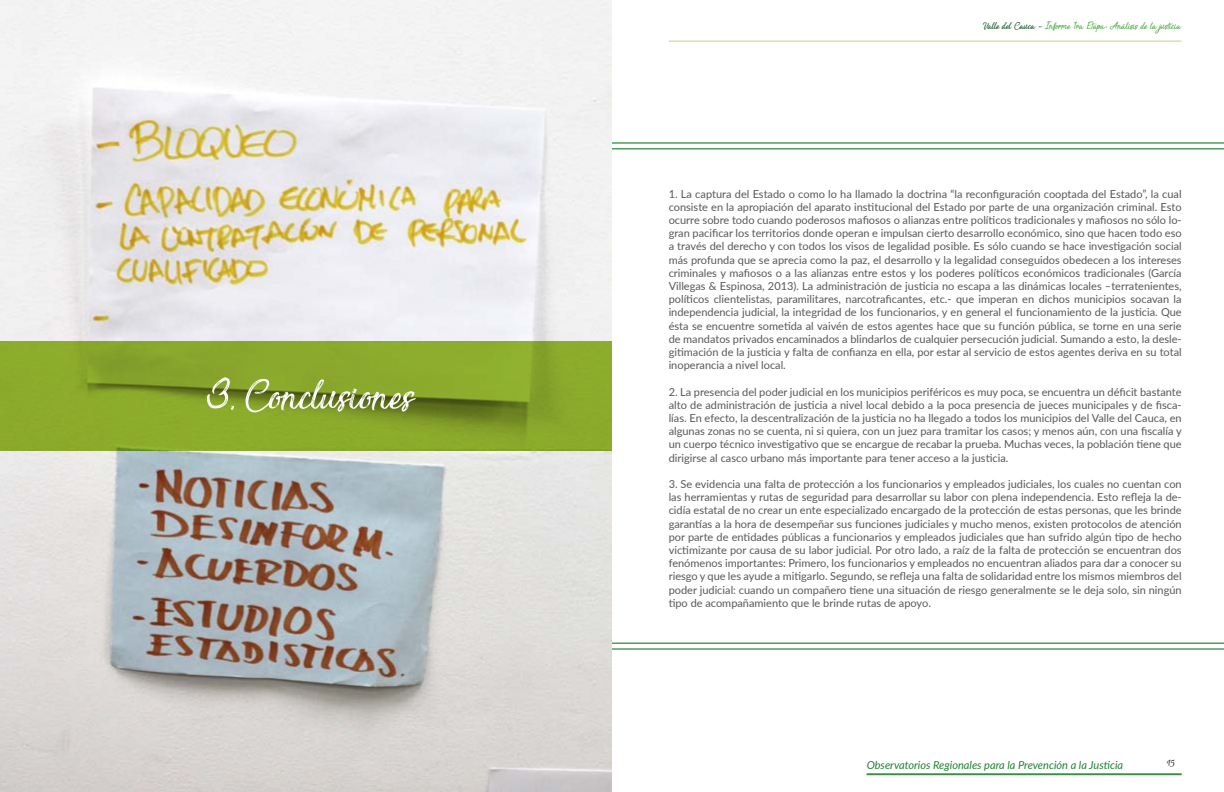
<style>
.page{position:relative;width:1224px;height:792px;background:#fff}
.page>*{position:absolute;margin:0;border:0;box-sizing:border-box;transform-origin:0 0}
.t1{font:55px "Sensations and Qualities";color:#fff}
.t2{font:13px "Sensations and Qualities";color:#3fa535}
.t3{font:12px "Euphoria Script";color:#000}
.t4{font:11px/13.2px "Lato";color:#575756;text-align:justify}
.t5{font:italic 11px "Lato";color:#1c8230}
.s1{color:#00451c}
</style>
<div class="page">
<hr style="left:669px;top:41px;width:512px;height:1px;background:#c4d17a">
<hr style="left:867px;top:774px;width:315px;height:1px;background:#1c8230">
<hr style="left:867px;top:775px;width:315px;height:1px;background:#1c8230">
<img style="left:0;top:0;width:612px;height:792px">
<svg style="left:0;top:341px;width:612px;height:110px;background:#86a32a"></svg>
<hr style="left:612px;top:142px;width:612px;height:2px;background:#1c8230">
<hr style="left:612px;top:148px;width:612px;height:1px;background:#1c8230">
<hr style="left:612px;top:643px;width:612px;height:1px;background:#1c8230">
<hr style="left:612px;top:648px;width:612px;height:2px;background:#1c8230">
<h1 class="t1" style="left:207px;top:369px;width:211px">3. Conclusiones</h1>
<p class="t2" style="left:983px;top:19px;width:200px"><span class="s1">Valle del Cauca -</span> Informe 1ra Etapa: Análisis de la justicia</p>
<p class="t4" style="left:669px;top:187px;width:515px">1. La captura del Estado o como lo ha llamado la doctrina “la reconfiguración cooptada del Estado”, la cual consiste en la apropiación del aparato institucional del Estado por parte de una organización criminal. Esto ocurre sobre todo cuando poderosos mafiosos o alianzas entre políticos tradicionales y mafiosos no sólo lo&shy;gran pacificar los territorios donde operan e impulsan cierto desarrollo económico, sino que hacen todo eso a través del derecho y con todos los visos de legalidad posible. Es sólo cuando se hace investigación social más profunda que se aprecia como la paz, el desarrollo y la legalidad conseguidos obedecen a los intereses criminales y mafiosos o a las alianzas entre estos y los poderes políticos económicos tradicionales (García Villegas &amp; Espinosa, 2013). La administración de justicia no escapa a las dinámicas locales –terratenientes, políticos clientelistas, paramilitares, narcotraficantes, etc.- que imperan en dichos municipios socavan la independencia judicial, la integridad de los funcionarios, y en general el funcionamiento de la justicia. Que ésta se encuentre sometida al vaivén de estos agentes hace que su función pública, se torne en una serie de mandatos privados encaminados a blindarlos de cualquier persecución judicial. Sumando a esto, la desle&shy;gitimación de la justicia y falta de confianza en ella, por estar al servicio de estos agentes deriva en su total inoperancia a nivel local.</p>
<p class="t4" style="left:669px;top:385px;width:515px">2. La presencia del poder judicial en los municipios periféricos es muy poca, se encuentra un déficit bastante alto de administración de justicia a nivel local debido a la poca presencia de jueces municipales y de fisca&shy;lías. En efecto, la descentralización de la justicia no ha llegado a todos los municipios del Valle del Cauca, en algunas zonas no se cuenta, ni si quiera, con un juez para tramitar los casos; y menos aún, con una fiscalía y un cuerpo técnico investigativo que se encargue de recabar la prueba. Muchas veces, la población tiene que dirigirse al casco urbano más importante para tener acceso a la justicia.</p>
<p class="t4" style="left:669px;top:477px;width:515px">3. Se evidencia una falta de protección a los funcionarios y empleados judiciales, los cuales no cuentan con las herramientas y rutas de seguridad para desarrollar su labor con plena independencia. Esto refleja la de&shy;cidía estatal de no crear un ente especializado encargado de la protección de estas personas, que les brinde garantías a la hora de desempeñar sus funciones judiciales y mucho menos, existen protocolos de atención por parte de entidades públicas a funcionarios y empleados judiciales que han sufrido algún tipo de hecho victimizante por causa de su labor judicial. Por otro lado, a raíz de la falta de protección se encuentran dos fenómenos importantes: Primero, los funcionarios y empleados no encuentran aliados para dar a conocer su riesgo y que les ayude a mitigarlo. Segundo, se refleja una falta de solidaridad entre los mismos miembros del poder judicial: cuando un compañero tiene una situación de riesgo generalmente se le deja solo, sin ningún tipo de acompañamiento que le brinde rutas de apoyo.</p>
<p class="t5" style="left:867px;top:757px;width:258px">Observatorios Regionales para la Prevención a la Justicia</p>
<p class="t3" style="left:1167px;top:757px;width:10px">15</p>
</div>
